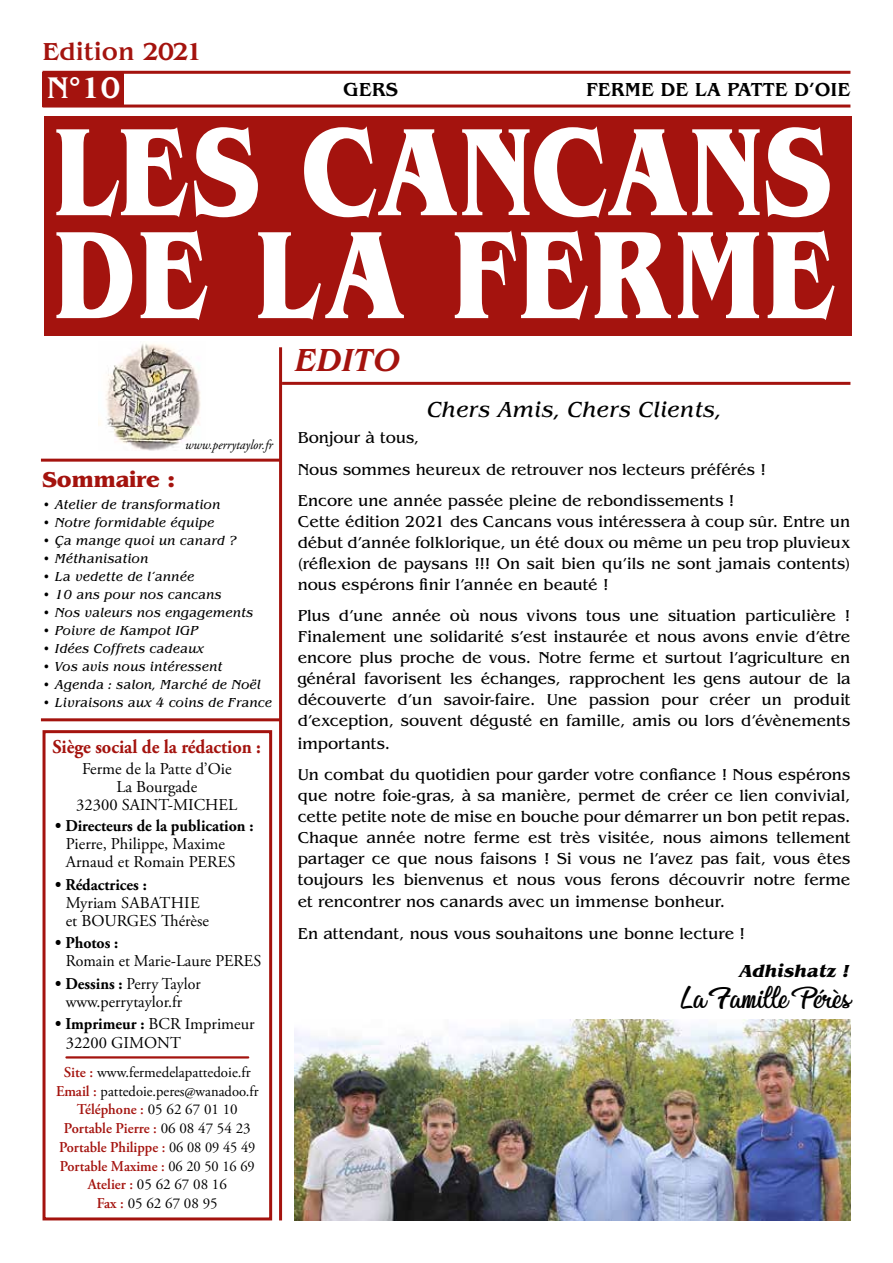
<style>
.page{position:relative;width:893px;height:1263px;background:#fff}
.page>*{position:absolute;margin:0;border:0;box-sizing:border-box;transform-origin:0 0}
.t1{font:700 130.5px/102.9px "Benguiat Std";letter-spacing:.03em;color:#fff;scale:.8 1}
.t2{font:italic 500 33px "Benguiat Std";color:#a4130e}
.t3{font:500 30.9px "Benguiat Std";color:#fff}
.t4{font:27px "Afternoonin Stereo Personal Use Re";color:#000}
.t5{font:500 25.35px "Benguiat Std";color:#a4130e}
.t6{font:italic 22.5px "Benguiat Std";color:#000}
.t7{font:700 22.5px "Benguiat Std";color:#a4130e}
.t8{font:700 19.5px "Adobe Garamond Pro";color:#a4130e;scale:.94 1}
.t9{font:500 19.5px "Benguiat Std";color:#000}
.t10{font:italic 700 18px "Benguiat Std";color:#000}
.t11{font:16.5px/21px "Benguiat Std";letter-spacing:-.005em;color:#000}
.t12{font:16.5px/18px "Adobe Garamond Pro";color:#000}
.t13{font:16.5px/18px "Adobe Garamond Pro";color:#000;text-align:center;scale:.96 1}
.t14{font:700 16.5px "Adobe Garamond Pro";color:#000;scale:.96 1}
.t15{font:15px/18.8px "Adobe Garamond Pro";color:#000;text-align:center}
.t16{font:italic 13.5px "Benguiat Std";color:#000}
.t17{font:italic 13.5px "Adobe Garamond Pro";color:#000;scale:.94 1}
.s1{font-weight:700}
.s2{font-weight:600;color:#a4130e}
</style>
<div class="page">
<div style="left:44px;top:116px;width:807px;height:220px;background:#a4130e"></div>
<hr style="left:43px;top:71px;width:807px;height:3px;background:#a4130e">
<hr style="left:43px;top:105px;width:807px;height:3px;background:#a4130e">
<div style="left:43px;top:72px;width:81px;height:35px;background:#a4130e"></div>
<hr style="left:282px;top:382px;width:568px;height:3px;background:#a4130e">
<img style="left:295px;top:1020px;width:555px;height:200px">
<hr style="left:279px;top:347px;width:3px;height:873px;background:#a4130e">
<hr style="left:41px;top:718px;width:240px;height:3px;background:#a4130e">
<hr style="left:41px;top:459px;width:239px;height:3px;background:#a4130e">
<img style="left:99px;top:343px;width:102px;height:107px">
<div style="left:43px;top:730px;width:229px;height:490px;border:3px solid #a4130e"></div>
<hr style="left:66px;top:1056px;width:182px;height:2px;background:#a4130e">
<h3 class="t5" style="left:43px;top:37px;width:161px">Edition 2021</h3>
<h3 class="t3" style="left:47px;top:71px;width:75px">N°10</h3>
<p class="t9" style="left:343px;top:79px;width:57px">GERS</p>
<p class="t9" style="left:586px;top:79px;width:266px">FERME DE LA PATTE D’OIE</p>
<h1 class="t1" style="left:54px;top:121px;width:977px">LES CANCANS<br>DE LA FERME</h1>
<p class="t17" style="left:185px;top:437px;width:95px">www.perrytaylor.fr</p>
<h3 class="t7" style="left:42px;top:466px;width:135px">Sommaire :</h3>
<p class="t16" style="left:42px;top:497px;width:180px">• Atelier de transformation</p>
<p class="t16" style="left:42px;top:515px;width:174px">• Notre formidable équipe</p>
<p class="t16" style="left:42px;top:533px;width:196px">• Ça mange quoi un canard ?</p>
<p class="t16" style="left:42px;top:551px;width:108px">• Méthanisation</p>
<p class="t16" style="left:42px;top:569px;width:154px">• La vedette de l’année</p>
<p class="t16" style="left:42px;top:587px;width:181px">• 10 ans pour nos cancans</p>
<p class="t16" style="left:42px;top:605px;width:213px">• Nos valeurs nos engagements</p>
<p class="t16" style="left:42px;top:623px;width:158px">• Poivre de Kampot IGP</p>
<p class="t16" style="left:42px;top:641px;width:163px">• Idées Coffrets cadeaux</p>
<p class="t16" style="left:42px;top:659px;width:182px">• Vos avis nous intéressent</p>
<p class="t16" style="left:42px;top:677px;width:220px">• Agenda : salon, Marché de Noël</p>
<p class="t16" style="left:42px;top:695px;width:232px">• Livraisons aux 4 coins de France</p>
<p class="t8" style="left:53px;top:736px;width:223px">Siège social de la rédaction :</p>
<p class="t12" style="left:76px;top:761px;width:162px;text-align:center">Ferme de la Patte d’Oie<br>La Bourgade<br>32300 SAINT-MICHEL</p>
<p class="t14" style="left:55px;top:817px;width:208px">• Directeurs de la publication :</p>
<p class="t12" style="left:66px;top:836px;width:171px">Pierre, Philippe, Maxime<br>Arnaud et Romain PERES</p>
<p class="t14" style="left:55px;top:875px;width:97px">• Rédactrices :</p>
<p class="t12" style="left:66px;top:894px;width:145px">Myriam SABATHIE et BOURGES Thérèse</p>
<p class="t14" style="left:55px;top:934px;width:67px">• Photos :</p>
<p class="t13" style="left:66px;top:953px;width:205px">Romain et Marie-Laure PERES</p>
<p class="t13" style="left:55px;top:975px;width:153px"><span class="s1">• Dessins :</span> Perry Taylor www.perrytaylor.fr</p>
<p class="t12" style="left:66px;top:1015px;width:190px;line-height:18.8px;text-indent:-10px"><span class="s1">• Imprimeur :</span> BCR Imprimeur<br>32200 GIMONT</p>
<p class="t15" style="left:56px;top:1063px;width:204px"><span class="s2">Site :</span> www.fermedelapattedoie.fr<br><span class="s2">Email :</span> pattedoie.peres@wanadoo.fr<br><span class="s2">Téléphone :</span> 05 62 67 01 10<br><span class="s2">Portable Pierre :</span> 06 08 47 54 23<br><span class="s2">Portable Philippe :</span> 06 08 09 45 49<br><span class="s2">Portable Maxime :</span> 06 20 50 16 69<br><span class="s2">Atelier :</span> 05 62 67 08 16<br><span class="s2">Fax :</span> 05 62 67 08 95</p>
<h2 class="t2" style="left:295px;top:341px;width:107px">EDITO</h2>
<h3 class="t6" style="left:427px;top:396px;width:296px">Chers Amis, Chers Clients,</h3>
<p class="t11" style="left:298px;top:422px;width:470px;line-height:31.2px">Bonjour à tous,<br>Nous sommes heureux de retrouver nos lecteurs préférés !<br>Encore une année passée pleine de rebondissements !</p>
<p class="t11" style="left:298px;top:511px;width:554px;text-align:justify">Cette édition 2021 des Cancans vous intéressera à coup sûr. Entre un début d’année folklorique, un été doux ou même un peu trop pluvieux (réflexion de paysans !!! On sait bien qu’ils ne sont jamais contents) nous espérons finir l’année en beauté !</p>
<p class="t11" style="left:298px;top:605px;width:554px;text-align:justify">Plus d’une année où nous vivons tous une situation particulière !<br>Finalement une solidarité s’est instaurée et nous avons envie d’être encore plus proche de vous. Notre ferme et surtout l’agriculture en général favorisent les échanges, rapprochent les gens autour de la découverte d’un savoir-faire. Une passion pour créer un produit d’exception, souvent dégusté en famille, amis ou lors d’évènements</p>
<p class="t11" style="left:298px;top:728px;width:554px;line-height:31.2px">importants.<br>Un combat du quotidien pour garder votre confiance ! Nous espérons</p>
<p class="t11" style="left:298px;top:785px;width:554px;text-align:justify">que notre foie-gras, à sa manière, permet de créer ce lien convivial, cette petite note de mise en bouche pour démarrer un bon petit repas.<br>Chaque année notre ferme est très visitée, nous aimons tellement partager ce que nous faisons ! Si vous ne l’avez pas fait, vous êtes toujours les bienvenus et nous vous ferons découvrir notre ferme</p>
<p class="t11" style="left:298px;top:887px;width:449px;line-height:31.2px">et rencontrer nos canards avec un immense bonheur.<br>En attendant, nous vous souhaitons une bonne lecture !</p>
<p class="t10" style="left:739px;top:960px;width:111px">Adhishatz !</p>
<h3 class="t4" style="left:681px;top:982px;width:171px">La Famille Pérès</h3>
</div>
